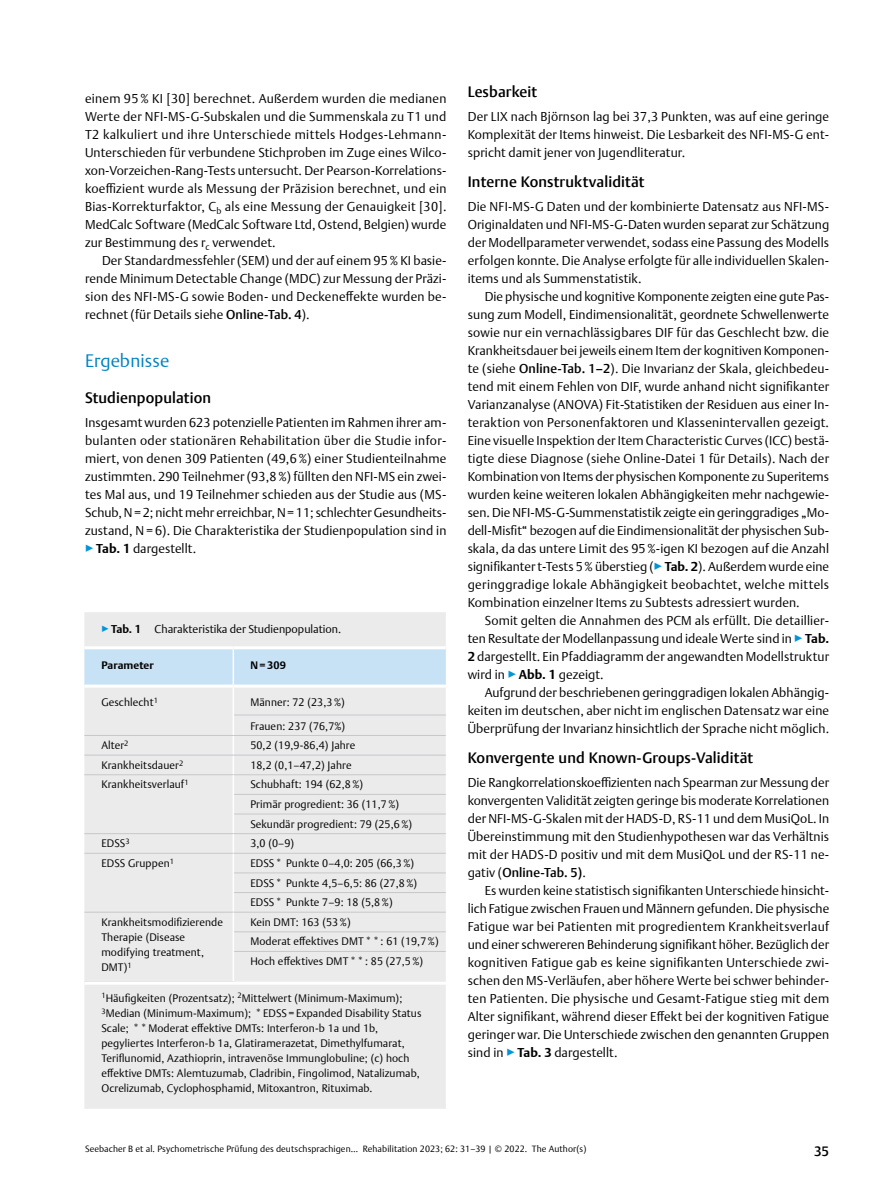
<style>
.page{position:relative;width:893px;height:1191px;background:#fff}
.page>*{position:absolute;margin:0;border:0;box-sizing:border-box;transform-origin:0 0}
.t1{font:300 18px "Thieme Argo 2011";letter-spacing:.01em;color:#0083c2}
.t2{font:500 15px "Thieme Argo 2011";letter-spacing:.01em;color:#000}
.t3{font:500 13.5px "Thieme Argo 2011";color:#000}
.t4{font:300 12.75px/18px "Thieme Argo 2011";letter-spacing:.01em;color:#000;text-align:justify}
.t5{font:300 11.25px "Thieme Argo 2011";color:#000}
.t6{font:300 10.8px/15px "Thieme Argo 2011";letter-spacing:.01em;color:#000}
.t7{font:700 10.8px "Thieme Argo 2011";letter-spacing:.01em;color:#000}
.t8{font:300 9px "Thieme Argo 2011";letter-spacing:.01em;color:#000}
.s1{font-weight:500}
.s2{color:#0095da}
.s3{font-weight:700}
</style>
<div class="page">
<div style="left:84px;top:612px;width:362px;height:496px;background:#ebebec"></div>
<hr style="left:84px;top:646px;width:149px;height:3px;background:#fff">
<hr style="left:233px;top:646px;width:213px;height:3px;background:#fff">
<hr style="left:234px;top:951px;width:212px;height:1px;background:#c7c8ca">
<hr style="left:233px;top:951px;width:1px;height:30px;background:#fff">
<svg style="left:84px;top:648px;width:362px;height:303px;background:#e6e9ec"></svg>
<hr style="left:84px;top:981px;width:363px;height:3px;background:#fff">
<p class="t4" style="left:85px;top:89px;width:363px;text-align:left">einem 95 % KI [30] berechnet. Außerdem wurden die medianen Werte der NFI-MS-G-Subskalen und die Summenskala zu T1 und T2 kalkuliert und ihre Unterschiede mittels Hodges-Lehmann-- Unterschieden für verbundene Stichproben im Zuge eines Wilco&shy;xon-Vorzeichen-Rang-Tests untersucht. Der Pearson-Korrelations&shy;koeffizient wurde als Messung der Präzision berechnet, und ein Bias-Korrekturfaktor, C<sub>b</sub> als eine Messung der Genauigkeit [30].<br>MedCalc Software (MedCalc Software Ltd, Ostend, Belgien) wurde zur Bestimmung des r<sub>c</sub> verwendet.</p>
<p class="t4" style="left:85px;top:251px;width:363px;text-indent:17px">Der Standardmessfehler (SEM) und der auf einem 95% KI basie&shy;rende Minimum Detectable Change (MDC) zur Messung der Präzi&shy;sion des NFI-MS-G sowie Boden- und Deckeneffekte wurden be&shy;rechnet (für Details siehe <span class="s1">Online-Tab. 4</span>).</p>
<h1 class="t1" style="left:85px;top:349px;width:86px">Ergebnisse</h1>
<p class="t2" style="left:85px;top:388px;width:128px">Studienpopulation</p>
<p class="t4" style="left:85px;top:413px;width:363px">Insgesamt wurden 623 potenzielle Patienten im Rahmen ihrer am&shy;bulanten oder stationären Rehabilitation über die Studie infor&shy;miert, von denen 309 Patienten (49,6%) einer Studienteilnahme zustimmten. 290 Teilnehmer (93,8%) füllten den NFI-MS ein zwei&shy;tes Mal aus, und 19 Teilnehmer schieden aus der Studie aus (MS-Schub, N=2; nicht mehr erreichbar, N=11; schlechter Gesundheits&shy;zustand, N= 6). Die Charakteristika der Studienpopulation sind in <span class="s2">▶</span><span class="s3">Tab. 1</span> dargestellt.</p>
<p class="t5" style="left:101px;top:621px;width:241px"><span class="s2">▶</span><span class="s3">Tab. 1</span> Charakteristika der Studienpopulation.</p>
<p class="t7" style="left:101px;top:658px;width:54px">Parameter</p>
<p class="t7" style="left:250px;top:658px;width:37px">N = 309</p>
<p class="t6" style="left:101px;top:695px;width:58px">Geschlecht<sup>1</sup></p>
<p class="t6" style="left:250px;top:691px;width:96px;line-height:23px">Männer: 72 (23,3%)<br>Frauen: 237 (76,7%)</p>
<p class="t6" style="left:101px;top:737px;width:29px">Alter<sup>2</sup></p>
<p class="t6" style="left:250px;top:737px;width:107px">50,2 (19,9-86,4) Jahre</p>
<p class="t6" style="left:101px;top:757px;width:83px">Krankheitsdauer<sup>2</sup></p>
<p class="t6" style="left:250px;top:757px;width:103px">18,2 (0,1–47,2) Jahre</p>
<p class="t6" style="left:101px;top:777px;width:89px">Krankheitsverlauf<sup>1</sup></p>
<p class="t6" style="left:250px;top:774px;width:163px;line-height:19.6px">Schubhaft: 194 (62,8%)<br>Primär progredient: 36 (11,7%)<br>Sekundär progredient: 79 (25,6%)</p>
<p class="t6" style="left:101px;top:835px;width:30px">EDSS<sup>3</sup></p>
<p class="t6" style="left:250px;top:835px;width:45px">3,0 (0–9)</p>
<p class="t6" style="left:101px;top:855px;width:74px">EDSS Gruppen<sup>1</sup></p>
<p class="t6" style="left:250px;top:853px;width:168px;line-height:19.6px">EDSS * Punkte 0–4,0: 205 (66,3%)<br>EDSS * Punkte 4,5–6,5: 86 (27,8%)<br>EDSS * Punkte 7–9: 18 (5,8%)</p>
<p class="t6" style="left:101px;top:914px;width:123px">Krankheitsmodifizierende<br>Therapie (Disease modifying treatment,<br>DMT)<sup>1</sup></p>
<p class="t6" style="left:250px;top:912px;width:190px;line-height:19.6px">Kein DMT: 163 (53%)<br>Moderat effektives DMT * * : 61 (19,7%)<br>Hoch effektives DMT * * : 85 (27,5%)</p>
<p class="t6" style="left:101px;top:990px;width:322px"><sup>1</sup>Häufigkeiten (Prozentsatz); <sup>2</sup>Mittelwert (Minimum-Maximum); <sup>3</sup>Median (Minimum-Maximum); * EDSS = Expanded Disability Status Scale; * * Moderat effektive DMTs: Interferon-b 1a und 1b, pegyliertes Interferon-b 1a, Glatiramerazetat, Dimethylfumarat, Teriflunomid, Azathioprin, intravenöse Immunglobuline; (c) hoch effektive DMTs: Alemtuzumab, Cladribin, Fingolimod, Natalizumab, Ocrelizumab, Cyclophosphamid, Mitoxantron, Rituximab.</p>
<p class="t2" style="left:468px;top:82px;width:71px">Lesbarkeit</p>
<p class="t4" style="left:468px;top:107px;width:363px">Der LIX nach Björnson lag bei 37,3 Punkten, was auf eine geringe Komplexität der Items hinweist. Die Lesbarkeit des NFI-MS-G ent&shy;spricht damit jener von Jugendliteratur.</p>
<p class="t2" style="left:468px;top:172px;width:178px">Interne Konstruktvalidität</p>
<p class="t4" style="left:468px;top:197px;width:363px">Die NFI-MS-G Daten und der kombinierte Datensatz aus NFI-MS-Originaldaten und NFI-MS-G-Daten wurden separat zur Schätzung der Modellparameter verwendet, sodass eine Passung des Modells erfolgen konnte. Die Analyse erfolgte für alle individuellen Skalen&shy;items und als Summenstatistik.</p>
<p class="t4" style="left:468px;top:287px;width:363px;text-indent:17px">Die physische und kognitive Komponente zeigten eine gute Pas&shy;sung zum Modell, Eindimensionalität, geordnete Schwellenwerte sowie nur ein vernachlässigbares DIF für das Geschlecht bzw. die Krankheitsdauer bei jeweils einem Item der kognitiven Komponen&shy;te (siehe <span class="s1">Online-Tab. 1–2</span>). Die Invarianz der Skala, gleichbedeu&shy;tend mit einem Fehlen von DIF, wurde anhand nicht signifikanter Varianzanalyse (ANOVA) Fit-Statistiken der Residuen aus einer In&shy;teraktion von Personenfaktoren und Klassenintervallen gezeigt.<br>Eine visuelle Inspektion der Item Characteristic Curves (ICC) bestä&shy;tigte diese Diagnose (siehe Online-Datei 1 für Details). Nach der Kombination von Items der physischen Komponente zu Superitems wurden keine weiteren lokalen Abhängigkeiten mehr nachgewie&shy;sen. Die NFI-MS-G-Summenstatistik zeigte ein geringgradiges „Mo&shy;dell-Misfit“ bezogen auf die Eindimensionalität der physischen Sub&shy;skala, da das untere Limit des 95%-igen KI bezogen auf die Anzahl signifikanter t-Tests 5% überstieg (<span class="s2">▶</span><span class="s3">Tab. 2</span>). Außerdem wurde eine geringgradige lokale Abhängigkeit beobachtet, welche mittels Kombination einzelner Items zu Subtests adressiert wurden.</p>
<p class="t4" style="left:468px;top:611px;width:363px;text-indent:17px">Somit gelten die Annahmen des PCM als erfüllt. Die detaillier&shy;ten Resultate der Modellanpassung und ideale Werte sind in <span class="s2">▶</span><span class="s3">Tab.<br>2</span> dargestellt. Ein Pfaddiagramm der angewandten Modellstruktur wird in <span class="s2">▶</span><span class="s3">Abb. 1</span> gezeigt.</p>
<p class="t4" style="left:468px;top:683px;width:363px;text-indent:17px">Aufgrund der beschriebenen geringgradigen lokalen Abhängig&shy;keiten im deutschen, aber nicht im englischen Datensatz war eine Überprüfung der Invarianz hinsichtlich der Sprache nicht möglich.</p>
<p class="t2" style="left:468px;top:748px;width:287px">Konvergente und Known-Groups-Validität</p>
<p class="t4" style="left:468px;top:773px;width:363px">Die Rangkorrelationskoeffizienten nach Spearman zur Messung der konvergenten Validität zeigten geringe bis moderate Korrelationen der NFI-MS-G-Skalen mit der HADS-D, RS-11 und dem MusiQoL. In Übereinstimmung mit den Studienhypothesen war das Verhältnis mit der HADS-D positiv und mit dem MusiQoL und der RS-11 ne&shy;gativ (<span class="s1">Online-Tab. 5)</span>.</p>
<p class="t4" style="left:468px;top:881px;width:363px;text-indent:17px">Es wurden keine statistisch signifikanten Unterschiede hinsicht&shy;lich Fatigue zwischen Frauen und Männern gefunden. Die physische Fatigue war bei Patienten mit progredientem Krankheitsverlauf und einer schwereren Behinderung signifikant höher. Bezüglich der kognitiven Fatigue gab es keine signifikanten Unterschiede zwi&shy;schen den MS-Verläufen, aber höhere Werte bei schwer behinder&shy;ten Patienten. Die physische und Gesamt-Fatigue stieg mit dem Alter signifikant, während dieser Effekt bei der kognitiven Fatigue geringer war. Die Unterschiede zwischen den genannten Gruppen sind in <span class="s2">▶</span><span class="s3">Tab. 3</span> dargestellt.</p>
<p class="t8" style="left:85px;top:1143px;width:503px">Seebacher B et al. Psychometrische Prüfung des deutschsprachigen… Rehabilitation 2023; 62: 31–39 | © 2022. The Author(s)</p>
<p class="t3" style="left:814px;top:1142px;width:17px">35</p>
</div>
